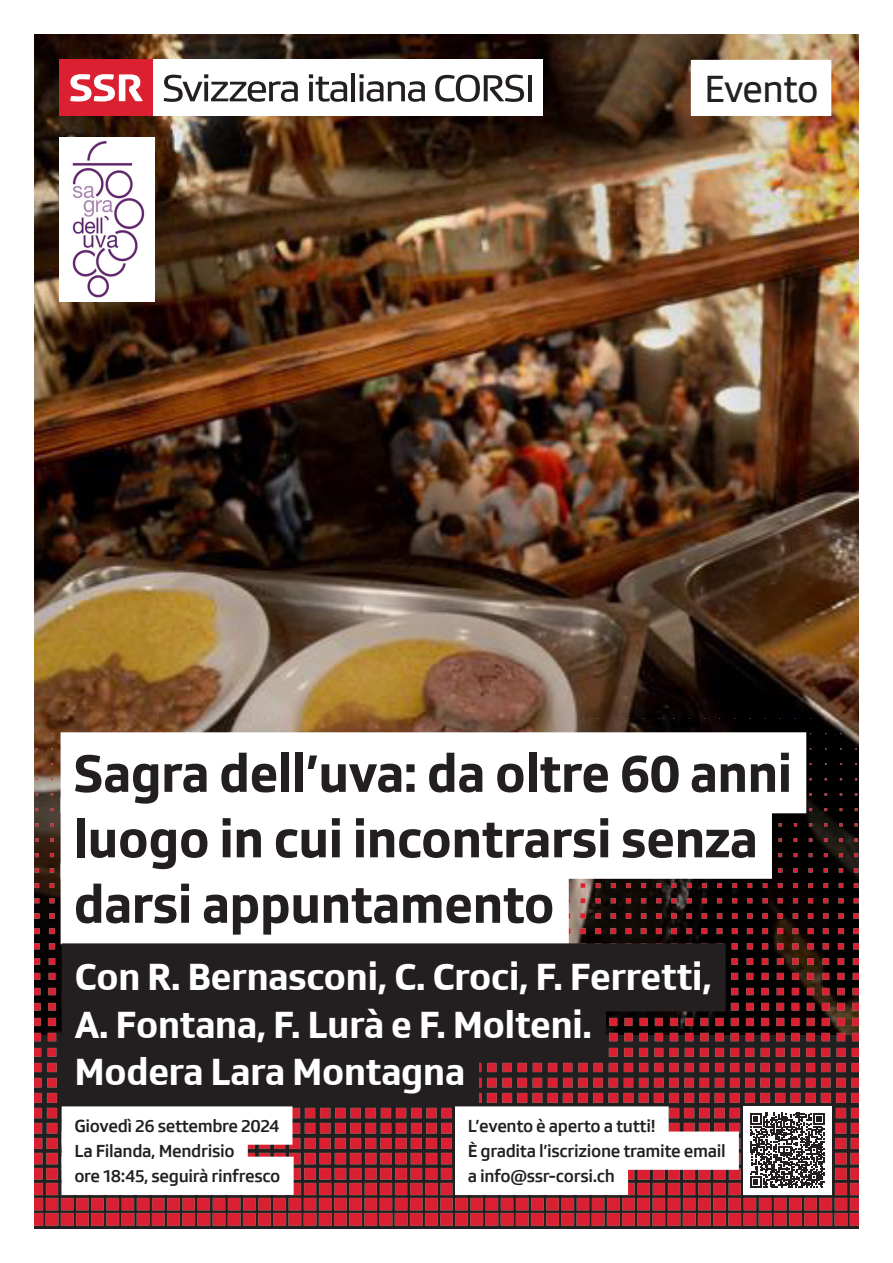
<style>
.page{position:relative;width:893px;height:1263px;background:#fff}
.page>*{position:absolute;margin:0;border:0;box-sizing:border-box;transform-origin:0 0}
.Titolo_-_Testo_nero{font:700 54px "SRGSSR Type Text";letter-spacing:-.02em;color:#231f20}
.Sottotitolo___Testo_bianco{font:700 39px "SRGSSR Type Text";letter-spacing:-.02em;color:#fff}
.Categoria{font:39px "SRGSSR Type Text";letter-spacing:-.02em;color:#231f20}
.Informazioni___Testo_nero{font:500 18px "SRGSSR Type Display";letter-spacing:-.02em;color:#231f20}
</style>
<div class="page">
<img style="left:34px;top:34px;width:825px;height:609px">
<img style="left:34px;top:643px;width:825px;height:583px">
<div style="left:61px;top:732px;width:745px;height:81px;background:#fff"></div>
<div style="left:61px;top:798px;width:711px;height:81px;background:#fff"></div>
<div style="left:61px;top:863px;width:508px;height:81px;background:#fff"></div>
<div style="left:62px;top:943px;width:664px;height:68px;background:#231f20"></div>
<div style="left:62px;top:991px;width:544px;height:68px;background:#231f20"></div>
<div style="left:62px;top:1038px;width:417px;height:68px;background:#231f20"></div>
<div style="left:154px;top:60px;width:389px;height:56px;background:#fff"></div>
<div style="left:60px;top:60px;width:93px;height:56px;background:#da2031"></div>
<svg style="left:70px;top:74px;width:73px;height:27px"></svg>
<svg style="left:164px;top:74px;width:134px;height:28px"></svg>
<svg style="left:309px;top:74px;width:38px;height:28px"></svg>
<hr style="left:351px;top:73px;width:4px;height:28px;background:#231f20">
<svg style="left:359px;top:74px;width:66px;height:28px"></svg>
<svg style="left:435px;top:75px;width:89px;height:27px"></svg>
<hr style="left:528px;top:75px;width:4px;height:26px;background:#231f20">
<div style="left:62px;top:1106px;width:230px;height:39px;background:#fff"></div>
<div style="left:62px;top:1131px;width:186px;height:39px;background:#fff"></div>
<div style="left:62px;top:1157px;width:232px;height:38px;background:#fff"></div>
<div style="left:455px;top:1106px;width:214px;height:39px;background:#fff"></div>
<div style="left:455px;top:1131px;width:284px;height:39px;background:#fff"></div>
<div style="left:455px;top:1157px;width:173px;height:38px;background:#fff"></div>
<div style="left:743px;top:1106px;width:88px;height:88px;background:#fff"></div>
<svg style="left:750px;top:1113px;width:75px;height:75px"></svg>
<div style="left:691px;top:60px;width:140px;height:56px;background:#fff"></div>
<img style="left:60px;top:137px;width:94px;height:164px">
<p class="Categoria" style="left:704px;top:66px;width:116px">Evento</p>
<p class="Titolo_-_Testo_nero" style="left:73px;top:741px;width:721px">Sagra dell’uva: da oltre 60 anni</p>
<p class="Titolo_-_Testo_nero" style="left:73px;top:807px;width:686px">luogo in cui incontrarsi senza</p>
<p class="Titolo_-_Testo_nero" style="left:73px;top:872px;width:483px">darsi appuntamento</p>
<p class="Sottotitolo___Testo_bianco" style="left:74px;top:954px;width:639px">Con R. Bernasconi, C. Croci, F. Ferretti,</p>
<p class="Sottotitolo___Testo_bianco" style="left:74px;top:1001px;width:519px">A. Fontana, F. Lurà e F. Molteni.</p>
<p class="Sottotitolo___Testo_bianco" style="left:74px;top:1048px;width:392px">Modera Lara Montagna</p>
<p class="Informazioni___Testo_nero" style="left:74px;top:1115px;width:206px">Giovedì 26 settembre 2024</p>
<p class="Informazioni___Testo_nero" style="left:74px;top:1140px;width:162px">La Filanda, Mendrisio</p>
<p class="Informazioni___Testo_nero" style="left:74px;top:1165px;width:208px">ore 18:45, seguirà rinfresco</p>
<p class="Informazioni___Testo_nero" style="left:468px;top:1115px;width:189px">L’evento è aperto a tutti!</p>
<p class="Informazioni___Testo_nero" style="left:468px;top:1140px;width:259px">È gradita l’iscrizione tramite email</p>
<p class="Informazioni___Testo_nero" style="left:468px;top:1165px;width:149px">a info@ssr-corsi.ch</p>
</div>
